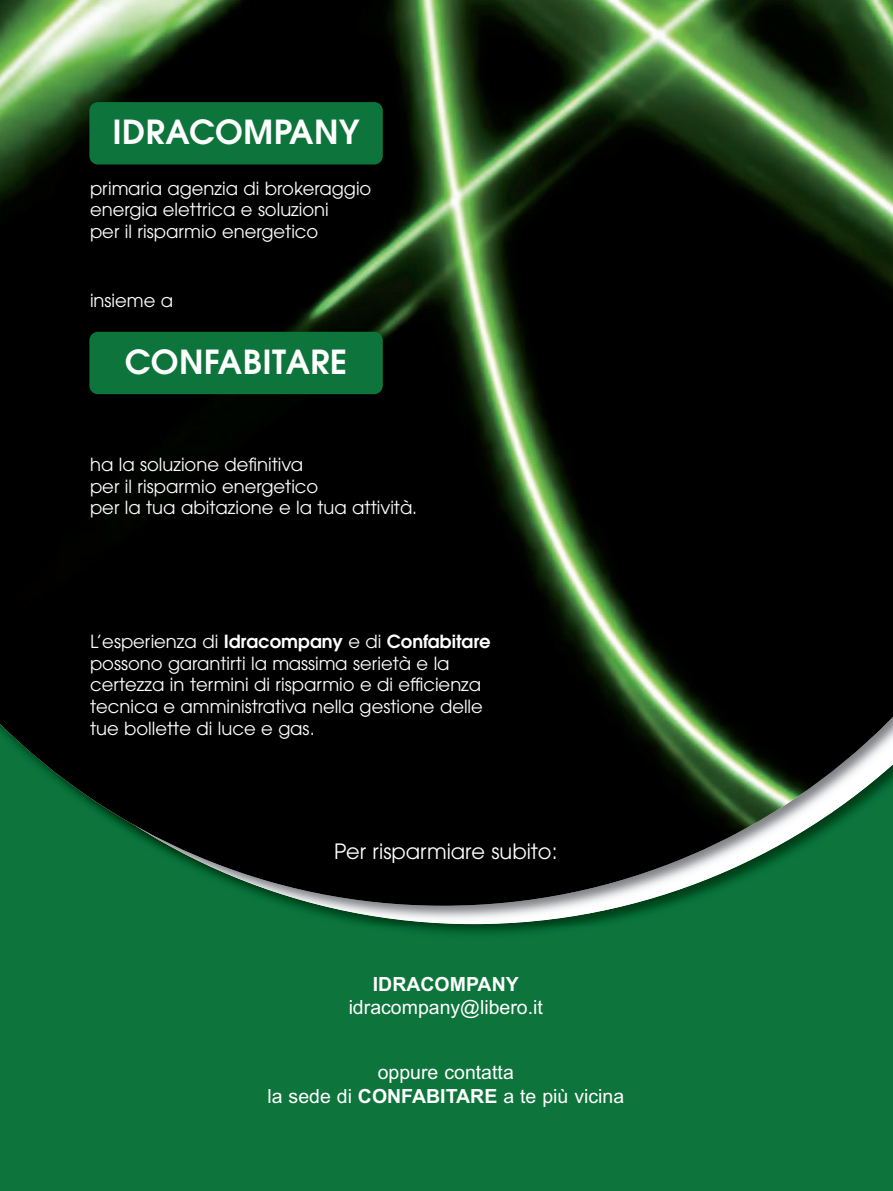
<style>
.page{position:relative;width:893px;height:1191px;background:#0d753b}
.page>*{position:absolute;margin:0;border:0;box-sizing:border-box;transform-origin:0 0}
.t1{font:600 33px "Avant Garde";letter-spacing:.015em;color:#fff}
.t2{font:21px "Avant Garde";color:#fff}
.t3{font:19.5px/23.4px "Arial";color:#fff;text-align:center}
.t4{font:700 19.5px "Arial";color:#fff}
.t5{font:18px/21.6px "Avant Garde";color:#fff}
.s1{font-weight:600}
.s2{font-weight:700}
</style>
<div class="page">
<img style="left:289px;top:905px;width:381px;height:19px">
<img style="left:0;top:0;width:893px;height:905px">
<div style="left:89px;top:102px;width:294px;height:62px;background:#0d753b;border-radius:9px"></div>
<div style="left:89px;top:332px;width:294px;height:62px;background:#0d753b;border-radius:9px"></div>
<h1 class="t1" style="left:113px;top:119px;width:248px">IDRACOMPANY</h1>
<p class="t5" style="left:90px;top:179px;width:283px">primaria agenzia di brokeraggio energia elettrica e soluzioni<br>per il risparmio energetico</p>
<p class="t5" style="left:90px;top:291px;width:85px">insieme a</p>
<h1 class="t1" style="left:125px;top:350px;width:224px">CONFABITARE</h1>
<p class="t5" style="left:90px;top:455px;width:329px">ha la soluzione definitiva<br>per il risparmio energetico<br>per la tua abitazione e la tua attività.</p>
<p class="t5" style="left:90px;top:632px;width:402px">L’esperienza di <span class="s1">Idracompany</span> e di <span class="s1">Confabitare </span>possono garantirti la massima serietà e la certezza in termini di risparmio e di efficienza tecnica e amministrativa nella gestione delle tue bollette di luce e gas.</p>
<p class="t2" style="left:334px;top:843px;width:225px">Per risparmiare subito:</p>
<p class="t4" style="left:373px;top:972px;width:147px">IDRACOMPANY</p>
<p class="t3" style="left:349px;top:995px;width:196px">idracompany@libero.it</p>
<p class="t3" style="left:267px;top:1061px;width:358px">oppure contatta<br>la sede di <span class="s2">CONFABITARE</span> a te più vicina</p>
</div>
